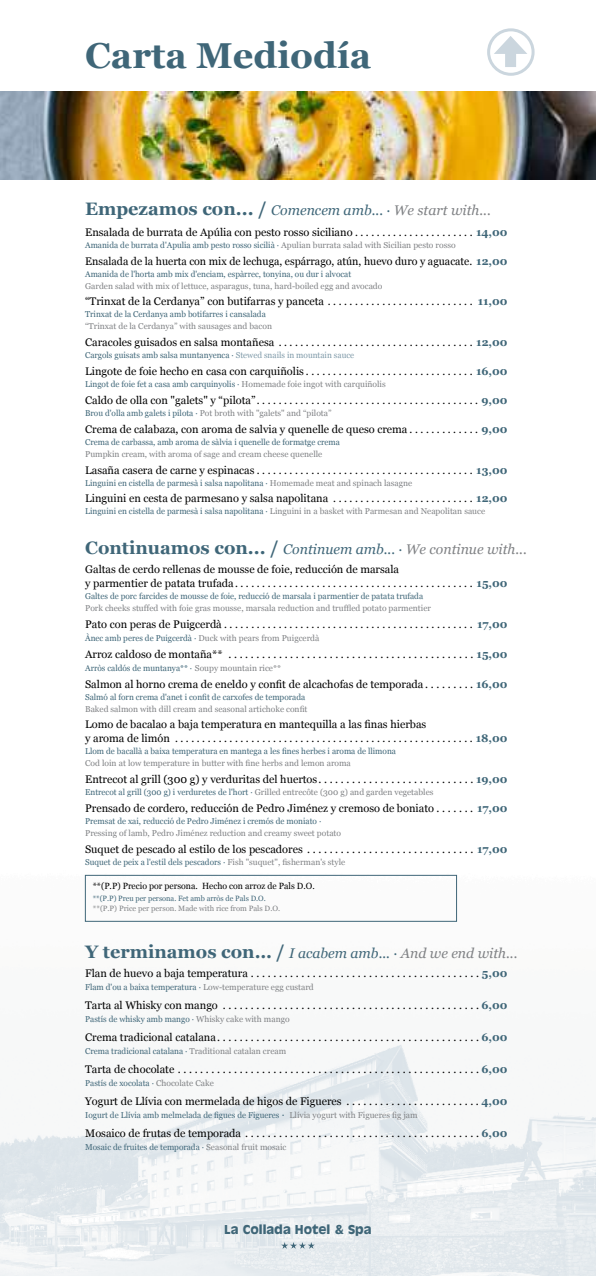
<style>
.page{position:relative;width:596px;height:1276px;background:#fff}
.page>*{position:absolute;margin:0;border:0;box-sizing:border-box;transform-origin:0 0}
.t1{font:700 36px "Georgia";color:#3f6678}
.t2{font:700 18px "Georgia";color:#3f6678}
.t3{font:700 12px "Antique Olive";color:#3f6678}
.t4{font:11px/14px "Georgia";color:#000}
.t5{font:9px "Georgia";color:#000}
.t6{font:8.5px "Georgia";color:#3f6678}
.t7{font:8.5px "Georgia";color:#808285}
.t8{font:7.7px "Georgia";color:#808285}
.t9{font:7.7px "Georgia";color:#3f6678}
.s1{font-weight:400;font-style:italic;font-size:14px}
.s2{font-weight:400;font-style:italic;font-size:14px;color:#808285}
.s3{font-weight:700;color:#3f6678}
.s4{color:#808285}
.s5{color:#7e99a8}
.s6{color:#3f6678}
.s7{font-size:10px}
</style>
<div class="page">
<img style="left:0;top:874px;width:595px;height:402px">
<img style="left:0;top:92px;width:595px;height:87px">
<svg style="left:281px;top:1242px;width:33px;height:6px"></svg>
<div style="left:487px;top:28px;width:47px;height:48px;border:3px solid #cbd6de;border-radius:50%"></div>
<div style="left:504px;top:47px;width:11px;height:20px;background:#cbd6de"></div>
<svg style="left:493px;top:36px;width:34px;height:18px"></svg>
<div style="left:85px;top:875px;width:371px;height:46px;border:1px solid #3f6678"></div>
<h1 class="t1" style="left:85px;top:28px;width:287px">Carta Mediodía</h1>
<h2 class="t2" style="left:85px;top:195px;width:407px">Empezamos con... / <span class="s1">Comencem amb... ·</span> <span class="s2">We start with...</span></h2>
<p class="t4" style="left:85px;top:224px;width:423px">Ensalada de burrata de Apúlia con pesto rosso siciliano . . . . . . . . . . . . . . . . . . . . . . <span class="s3">14,00</span></p>
<p class="t6" style="left:85px;top:238px;width:372px">Amanida de burrata d'Apulia amb pesto rosso sicilià · <span class="s4">Apulian burrata salad with Sicilian pesto rosso</span></p>
<p class="t4" style="left:85px;top:253px;width:423px">Ensalada de la huerta con mix de lechuga, espárrago, atún, huevo duro y aguacate . <span class="s3">12,00</span></p>
<p class="t6" style="left:85px;top:267px;width:267px">Amanida de l'horta amb mix d'enciam, espàrrec, tonyina, ou dur i alvocat</p>
<p class="t7" style="left:85px;top:279px;width:298px">Garden salad with mix of lettuce, asparagus, tuna, hard-boiled egg and avocado</p>
<p class="t4" style="left:85px;top:294px;width:424px">“Trinxat de la Cerdanya” con butifarras y panceta . . . . . . . . . . . . . . . . . . . . . . . . . . . <span class="s3">11,00</span></p>
<p class="t6" style="left:85px;top:308px;width:182px">Trinxat de la Cerdanya amb botifarres i cansalada</p>
<p class="t7" style="left:85px;top:320px;width:188px">“Trinxat de la Cerdanya” with sausages and bacon</p>
<p class="t4" style="left:85px;top:335px;width:423px">Caracoles guisados en salsa montañesa . . . . . . . . . . . . . . . . . . . . . . . . . . . . . . . . . . . . <span class="s3">12,00</span></p>
<p class="t6" style="left:85px;top:349px;width:270px">Cargols guisats amb salsa muntanyenca · <span class="s5">Stewed snails in mountain sauce</span></p>
<p class="t4" style="left:85px;top:364px;width:423px">Lingote de foie hecho en casa con carquiñolis . . . . . . . . . . . . . . . . . . . . . . . . . . . . . . . <span class="s3">16,00</span></p>
<p class="t6" style="left:85px;top:378px;width:302px">Lingot de foie fet a casa amb carquinyolis · <span class="s4">Homemade foie ingot with carquiñolis</span></p>
<p class="t4" style="left:85px;top:393px;width:423px">Caldo de olla con "galets" y “pilota” . . . . . . . . . . . . . . . . . . . . . . . . . . . . . . . . . . . . . . . . . <span class="s3">9,00</span></p>
<p class="t7" style="left:85px;top:407px;width:248px"><span class="s6">Brou d'olla amb galets i pilota ·</span> Pot broth with "galets" and “pilota”</p>
<p class="t4" style="left:85px;top:421px;width:423px">Crema de calabaza, con aroma de salvia y quenelle de queso crema . . . . . . . . . . . . . <span class="s3">9,00</span></p>
<p class="t6" style="left:85px;top:435px;width:256px">Crema de carbassa, amb aroma de sàlvia i quenelle de formatge crema</p>
<p class="t7" style="left:85px;top:447px;width:238px">Pumpkin cream, with aroma of sage and cream cheese quenelle</p>
<p class="t4" style="left:85px;top:462px;width:424px">Lasaña casera de carne y espinacas . . . . . . . . . . . . . . . . . . . . . . . . . . . . . . . . . . . . . . . . <span class="s3">13,00</span></p>
<p class="t6" style="left:85px;top:476px;width:328px">Linguini en cistella de parmesà i salsa napolitana · <span class="s4">Homemade meat and spinach lasagne</span></p>
<p class="t4" style="left:85px;top:491px;width:423px">Linguini en cesta de parmesano y salsa napolitana . . . . . . . . . . . . . . . . . . . . . . . . . . <span class="s3">12,00</span></p>
<p class="t7" style="left:85px;top:505px;width:401px"><span class="s6">Linguini en cistella de parmesà i salsa napolitana ·</span> Linguini in a basket with Parmesan and Neapolitan sauce</p>
<h2 class="t2" style="left:85px;top:534px;width:443px">Continuamos con... / <span class="s1">Continuem amb... ·</span> <span class="s2">We continue with...</span></h2>
<p class="t4" style="left:85px;top:562px;width:423px">Galtas de cerdo rellenas de mousse de foie, reducción de marsala<br>y parmentier de patata trufada . . . . . . . . . . . . . . . . . . . . . . . . . . . . . . . . . . . . . . . . . . . . <span class="s3">15,00</span></p>
<p class="t6" style="left:85px;top:590px;width:339px">Galtes de porc farcides de mousse de foie, reducció de marsala i parmentier de patata trufada</p>
<p class="t7" style="left:85px;top:602px;width:347px">Pork cheeks stuffed with foie gras mousse, marsala reduction and truffled potato parmentier</p>
<p class="t4" style="left:85px;top:616px;width:423px">Pato con peras de Puigcerdà . . . . . . . . . . . . . . . . . . . . . . . . . . . . . . . . . . . . . . . . . . . . . . <span class="s3">17,00</span></p>
<p class="t7" style="left:85px;top:632px;width:235px"><span class="s6">Ànec amb peres de Puigcerdà ·</span> Duck with pears from Puigcerdà</p>
<p class="t4" style="left:85px;top:646px;width:424px">Arroz caldoso de montaña** . . . . . . . . . . . . . . . . . . . . . . . . . . . . . . . . . . . . . . . . . . . . <span class="s3">15,00</span></p>
<p class="t6" style="left:85px;top:662px;width:197px">Arròs caldós de muntanya** · <span class="s4">Soupy mountain rice**</span></p>
<p class="t4" style="left:85px;top:676px;width:424px">Salmon al horno crema de eneldo y confit de alcachofas de temporada . . . . . . . . . <span class="s3">16,00</span></p>
<p class="t6" style="left:85px;top:691px;width:221px">Salmó al forn crema d'anet i confit de carxofes de temporada</p>
<p class="t7" style="left:85px;top:703px;width:224px">Baked salmon with dill cream and seasonal artichoke confit</p>
<p class="t4" style="left:85px;top:716px;width:423px">Lomo de bacalao a baja temperatura en mantequilla a las finas hierbas<br>y aroma de limón . . . . . . . . . . . . . . . . . . . . . . . . . . . . . . . . . . . . . . . . . . . . . . . . . . . . . . . <span class="s3">18,00</span></p>
<p class="t6" style="left:85px;top:745px;width:312px">Llom de bacallà a baixa temperatura en mantega a les fines herbes i aroma de llimona</p>
<p class="t7" style="left:85px;top:757px;width:267px">Cod loin at low temperature in butter with fine herbs and lemon aroma</p>
<p class="t4" style="left:85px;top:771px;width:424px">Entrecot al grill (300 g) y verduritas del huertos . . . . . . . . . . . . . . . . . . . . . . . . . . . . <span class="s3">19,00</span></p>
<p class="t6" style="left:85px;top:785px;width:349px">Entrecot al grill (300 g) i verduretes de l'hort · <span class="s4">Grilled entrecôte (300 g) and garden vegetables</span></p>
<p class="t4" style="left:85px;top:800px;width:423px">Prensado de cordero, reducción de Pedro Jiménez y cremoso de boniato . . . . . . . <span class="s3">17,00</span></p>
<p class="t6" style="left:85px;top:814px;width:237px">Premsat de xai, reducció de Pedro Jiménez i cremós de moniato ·</p>
<p class="t7" style="left:85px;top:826px;width:257px">Pressing of lamb, Pedro Jiménez reduction and creamy sweet potato</p>
<p class="t4" style="left:85px;top:841px;width:423px">Suquet de pescado al estilo de los pescadores . . . . . . . . . . . . . . . . . . . . . . . . . . . . . . <span class="s3">17,00</span></p>
<p class="t6" style="left:85px;top:855px;width:261px">Suquet de peix a l'estil dels pescadors · <span class="s4">Fish "suquet", fisherman's style</span></p>
<p class="t5" style="left:93px;top:879px;width:222px">**(P.P) Precio por persona. Hecho con arroz de Pals D.O.</p>
<p class="t9" style="left:93px;top:892px;width:173px">**(P.P) Preu per persona. Fet amb arròs de Pals D.O.</p>
<p class="t8" style="left:93px;top:903px;width:188px">**(P.P) Price per person. Made with rice from Pals D.O.</p>
<h2 class="t2" style="left:85px;top:938px;width:433px">Y terminamos con… / <span class="s1">I acabem amb... ·</span> <span class="s2">And we end with...</span></h2>
<p class="t4" style="left:85px;top:966px;width:423px">Flan de huevo a baja temperatura . . . . . . . . . . . . . . . . . . . . . . . . . . . . . . . . . . . . . . . . . <span class="s3">5,00</span></p>
<p class="t6" style="left:85px;top:981px;width:230px">Flam d'ou a baixa temperatura · <span class="s4">Low-temperature egg custard</span></p>
<p class="t4" style="left:85px;top:998px;width:423px">Tarta al Whisky con mango . . . . . . . . . . . . . . . . . . . . . . . . . . . . . . . . . . . . . . . . . . . . . . <span class="s3">6,00</span></p>
<p class="t6" style="left:85px;top:1013px;width:206px">Pastís de whisky amb mango · <span class="s4">Whisky cake with mango</span></p>
<p class="t4" style="left:85px;top:1029px;width:423px">Crema tradicional catalana . . . . . . . . . . . . . . . . . . . . . . . . . . . . . . . . . . . . . . . . . . . . . . . <span class="s3">6,00</span></p>
<p class="t6" style="left:85px;top:1045px;width:202px">Crema tradicional catalana · <span class="s4">Traditional catalan cream</span></p>
<p class="t4" style="left:85px;top:1061px;width:423px">Tarta de chocolate . . . . . . . . . . . . . . . . . . . . . . . . . . . . . . . . . . . . . . . . . . . . . . . . . . . . . . <span class="s3">6,00</span></p>
<p class="t6" style="left:85px;top:1076px;width:130px">Pastís de xocolata · <span class="s4">Chocolate Cake</span></p>
<p class="t4" style="left:85px;top:1093px;width:423px">Yogurt de Llívia con mermelada de higos de Figueres . . . . . . . . . . . . . . . . . . . . . . . <span class="s3">4,00</span></p>
<p class="t6" style="left:85px;top:1108px;width:334px">Iogurt de Llívia amb melmelada de figues de Figueres <span class="s7">·</span> <span class="s4">Llívia yogurt with Figueres fig jam</span></p>
<p class="t4" style="left:85px;top:1125px;width:423px">Mosaico de frutas de temporada . . . . . . . . . . . . . . . . . . . . . . . . . . . . . . . . . . . . . . . . . . <span class="s3">6,00</span></p>
<p class="t6" style="left:85px;top:1140px;width:203px">Mosaic de fruites de temporada · <span class="s4">Seasonal fruit mosaic</span></p>
<p class="t3" style="left:224px;top:1221px;width:149px">La Collada Hotel &amp; Spa</p>
</div>
